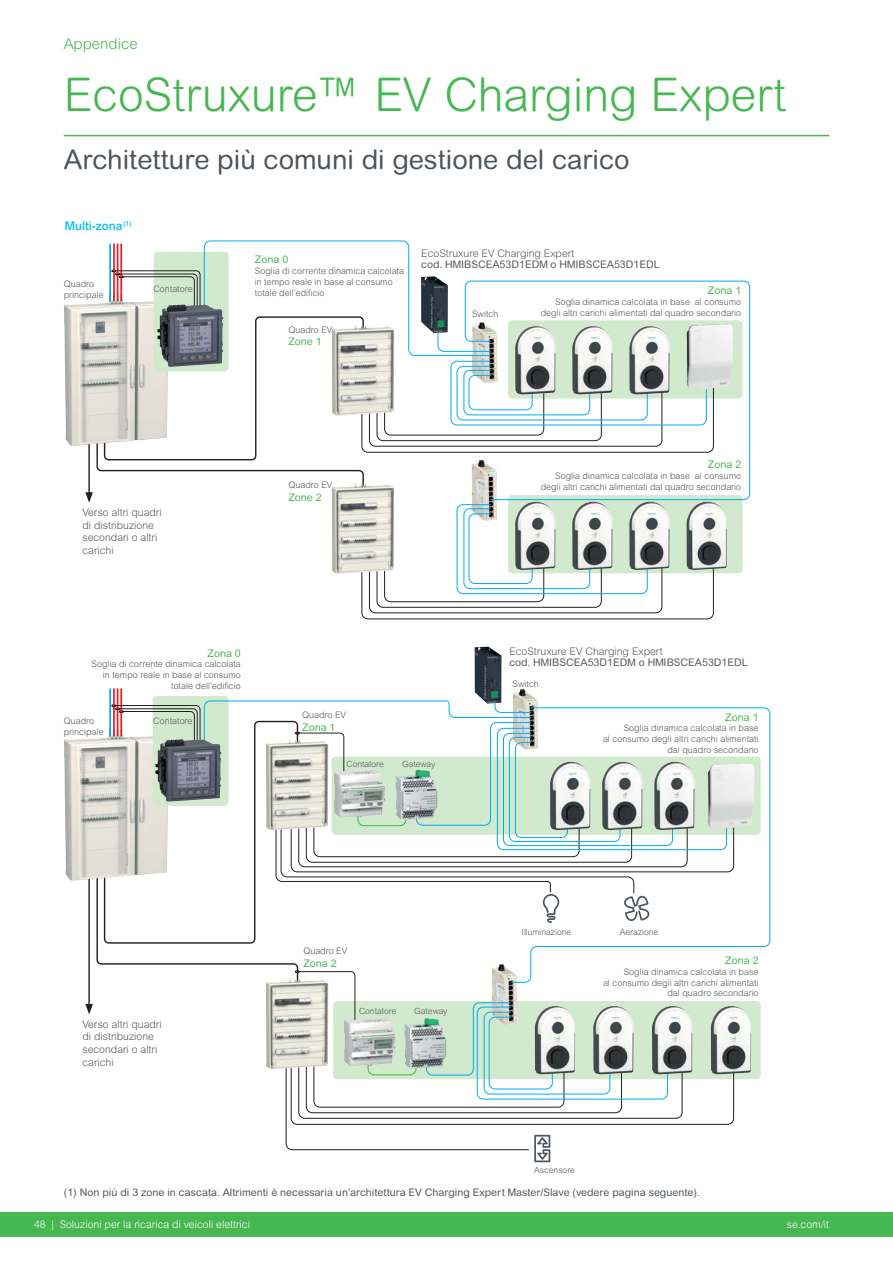
<style>
.page{position:relative;width:893px;height:1263px;background:#fff}
.page>*{position:absolute;margin:0;border:0;box-sizing:border-box;transform-origin:0 0}
.t1{font:300 46.5px "Arial Rounded MT Std";color:#46b751}
.t2{font:27px "Arial Rounded MT Std";color:#4d555b}
.t3{font:300 15px "Arial MT Pro";color:#46b751}
.t4{font:500 12px "Arial MT Pro";color:#00bdf2}
.t5{font:300 10.5px/12.6px "Arial Rounded MT Std";color:#58595b}
.t6{font:10.5px "Arial Rounded MT Std";color:#4d555b}
.t7{font:10.5px "Arial Rounded MT Std";color:#58595b}
.t8{font:300 10.5px "Arial MT Pro";color:#fff}
.t9{font:10.5px "Arial Rounded MT Std";color:#46b751}
.t10{font:300 9px/10.8px "Arial Rounded MT Std";color:#58595b;text-align:right}
.t11{font:300 8.55px "Arial Rounded MT Std";color:#58595b}
.s1{font-family:"Arial Rounded MT Pro"}
</style>
<div class="page">
<div style="left:0;top:1212px;width:893px;height:25px;background:#46b751"></div>
<hr style="left:64px;top:135px;width:765px;height:1px;background:#46b751">
<div style="left:508px;top:495px;width:234px;height:78px;background:#d1e9cd;border-radius:4px"></div>
<svg style="left:714px;top:280px;width:36px;height:220px"></svg>
<img style="left:64px;top:304px;width:21px;height:142px">
<svg style="left:85px;top:240px;width:629px;height:380px"></svg>
<img style="left:157px;top:304px;width:66px;height:63px">
<img style="left:515px;top:326px;width:41px;height:68px">
<img style="left:572px;top:326px;width:41px;height:68px">
<img style="left:629px;top:326px;width:41px;height:68px">
<img style="left:515px;top:502px;width:41px;height:68px">
<img style="left:572px;top:502px;width:41px;height:68px">
<img style="left:629px;top:502px;width:41px;height:68px">
<img style="left:686px;top:502px;width:41px;height:68px">
<img style="left:512px;top:689px;width:25px;height:11px">
<div style="left:333px;top:1001px;width:428px;height:78px;background:#d1e9cd;border-radius:4px"></div>
<svg style="left:734px;top:707px;width:37px;height:240px"></svg>
<img style="left:475px;top:647px;width:27px;height:53px">
<img style="left:64px;top:739px;width:21px;height:142px">
<hr style="left:109px;top:688px;width:2px;height:48px;background:#00aeef">
<hr style="left:113px;top:688px;width:2px;height:48px;background:#ed1d24">
<hr style="left:117px;top:688px;width:1px;height:48px;background:#ed1d24">
<hr style="left:120px;top:688px;width:2px;height:48px;background:#ed1d24">
<div style="left:153px;top:696px;width:76px;height:110px;background:#d1e9cd;border-radius:4px"></div>
<svg style="left:85px;top:700px;width:649px;height:462px"></svg>
<img style="left:155px;top:739px;width:66px;height:63px">
<img style="left:550px;top:762px;width:40px;height:68px">
<img style="left:602px;top:762px;width:41px;height:68px">
<img style="left:654px;top:762px;width:41px;height:68px">
<img style="left:535px;top:1006px;width:40px;height:68px">
<img style="left:593px;top:1006px;width:41px;height:68px">
<img style="left:652px;top:1006px;width:40px;height:68px">
<img style="left:711px;top:1006px;width:40px;height:68px">
<img style="left:687px;top:324px;width:46px;height:66px">
<img style="left:708px;top:763px;width:46px;height:66px">
<h3 class="t3" style="left:64px;top:35px;width:76px">Appendice</h3>
<h1 class="t1" style="left:64px;top:68px;width:724px">EcoStruxure<span class="s1">™</span> EV Charging Expert</h1>
<h2 class="t2" style="left:64px;top:144px;width:567px">Architetture più comuni di gestione del carico</h2>
<h3 class="t4" style="left:65px;top:219px;width:68px">Multi-zona<sup>(1)</sup></h3>
<p class="t10" style="left:64px;top:279px;width:41px;text-align:left">Quadro principale</p>
<p class="t10" style="left:153px;top:284px;width:41px">Contatore</p>
<p class="t9" style="left:255px;top:253px;width:35px">Zona 0</p>
<p class="t10" style="left:255px;top:266px;width:151px;text-align:left">Soglia di corrente dinamica calcolata in tempo reale in base al consumo totale dell’edificio</p>
<p class="t10" style="left:288px;top:324px;width:46px">Quadro EV</p>
<p class="t9" style="left:288px;top:335px;width:35px">Zone 1</p>
<p class="t5" style="left:421px;top:247px;width:155px">EcoStruxure EV Charging Expert</p>
<p class="t7" style="left:421px;top:258px;width:240px">cod. HMIBSCEA53D1EDM o HMIBSCEA53D1EDL</p>
<p class="t10" style="left:472px;top:309px;width:28px">Switch</p>
<p class="t9" style="left:708px;top:284px;width:35px">Zona 1</p>
<p class="t10" style="left:541px;top:296px;width:202px">Soglia dinamica calcolata in base al consumo degli altri carichi alimentati dal quadro secondario</p>
<p class="t10" style="left:288px;top:479px;width:46px">Quadro EV</p>
<p class="t9" style="left:288px;top:491px;width:35px">Zone 2</p>
<p class="t9" style="left:708px;top:458px;width:35px">Zona 2</p>
<p class="t10" style="left:541px;top:470px;width:202px">Soglia dinamica calcolata in base al consumo degli altri carichi alimentati dal quadro secondario</p>
<p class="t5" style="left:82px;top:506px;width:81px">Verso altri quadri di distribuzione secondari o altri carichi</p>
<p class="t9" style="left:207px;top:647px;width:35px">Zona 0</p>
<p class="t10" style="left:92px;top:659px;width:151px">Soglia di corrente dinamica calcolata in tempo reale in base al consumo totale dell’edificio</p>
<p class="t5" style="left:509px;top:644px;width:155px">EcoStruxure EV Charging Expert</p>
<p class="t7" style="left:509px;top:656px;width:240px">cod. HMIBSCEA53D1EDM o HMIBSCEA53D1EDL</p>
<p class="t10" style="left:512px;top:678px;width:28px">Switch</p>
<p class="t10" style="left:64px;top:715px;width:41px;text-align:left">Quadro principale</p>
<p class="t10" style="left:153px;top:715px;width:41px">Contatore</p>
<p class="t10" style="left:302px;top:710px;width:46px">Quadro EV</p>
<p class="t9" style="left:302px;top:721px;width:35px">Zona 1</p>
<p class="t9" style="left:725px;top:711px;width:35px">Zona 1</p>
<p class="t10" style="left:603px;top:723px;width:157px">Soglia dinamica calcolata in base<br>al consumo degli altri carichi alimentati dal quadro secondario</p>
<p class="t11" style="left:347px;top:759px;width:39px">Contatore</p>
<p class="t11" style="left:402px;top:759px;width:35px">Gateway</p>
<p class="t5" style="left:82px;top:1018px;width:81px">Verso altri quadri di distribuzione secondari o altri carichi</p>
<p class="t10" style="left:303px;top:945px;width:46px">Quadro EV</p>
<p class="t9" style="left:303px;top:957px;width:35px">Zona 2</p>
<p class="t11" style="left:359px;top:1006px;width:39px">Contatore</p>
<p class="t11" style="left:414px;top:1006px;width:35px">Gateway</p>
<p class="t11" style="left:522px;top:927px;width:51px">Illuminazione</p>
<p class="t11" style="left:620px;top:927px;width:40px">Aerazione</p>
<p class="t9" style="left:725px;top:954px;width:35px">Zona 2</p>
<p class="t10" style="left:603px;top:966px;width:157px">Soglia dinamica calcolata in base<br>al consumo degli altri carichi alimentati dal quadro secondario</p>
<p class="t11" style="left:534px;top:1165px;width:42px">Ascensore</p>
<p class="t6" style="left:64px;top:1186px;width:637px">(1) Non più di 3 zone in cascata. Altrimenti è necessaria un’architettura EV Charging Expert Master/Slave (vedere pagina seguente).</p>
<p class="t8" style="left:34px;top:1218px;width:217px">48 | Soluzioni per la ricarica di veicoli elettrici</p>
<p class="t8" style="left:787px;top:1218px;width:44px">se.com/it</p>
</div>
